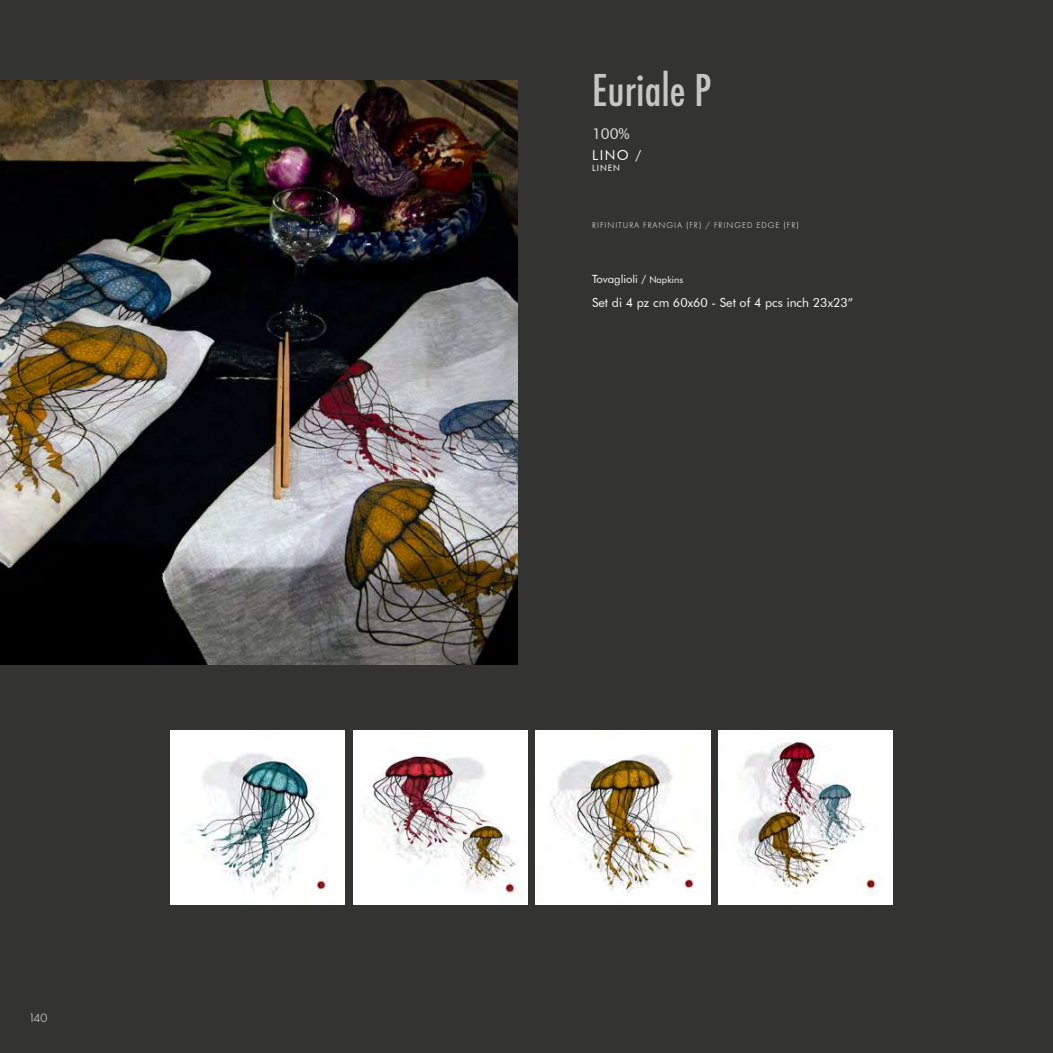
<style>
.page{position:relative;width:1053px;height:1053px;background:#fff}
.page>*{position:absolute;margin:0;border:0;box-sizing:border-box;transform-origin:0 0}
.t1{font:500 condensed 42.5px "Futura";color:#c6c6c6}
.t2{font:15px "Futura BT";color:#e3e3e3}
.t3{font:13.75px "Futura BT";color:#fff}
.t4{font:12.5px "Futura BT";color:#fff}
.t5{font:300 12.5px "Futura PT";color:#fff}
.t6{font:11.25px "Futura BT";color:#fff}
.t7{font:300 8.75px "Futura PT";letter-spacing:.11em;color:#fff}
.t8{font:8.75px "Futura BT";letter-spacing:.1em;color:#fff}
.s1{font-size:9.38px}
</style>
<div class="page">
<div style="left:0;top:0;width:1052px;height:1052px;background:#333332"></div>
<img style="left:0;top:81px;width:517px;height:584px">
<img style="left:170px;top:730px;width:174px;height:174px">
<img style="left:353px;top:730px;width:174px;height:174px">
<img style="left:536px;top:730px;width:174px;height:174px">
<img style="left:718px;top:730px;width:174px;height:174px">
<h3 class="t5" style="left:28px;top:1010px;width:20px">140</h3>
<h1 class="t1" style="left:592px;top:63px;width:121px">Euriale P</h1>
<h2 class="t2" style="left:592px;top:125px;width:39px">100%</h2>
<h3 class="t3" style="left:592px;top:146px;width:51px">LINO /</h3>
<p class="t8" style="left:592px;top:162px;width:29px">LINEN</p>
<p class="t7" style="left:592px;top:220px;width:208px">RIFINITURA FRANGIA (FR) / FRINGED EDGE (FR)</p>
<p class="t6" style="left:592px;top:272px;width:93px">Tovaglioli / <span class="s1">Napkins</span></p>
<h3 class="t4" style="left:592px;top:294px;width:263px">Set di 4 pz cm 60x60 - Set of 4 pcs inch 23x23”</h3>
</div>
